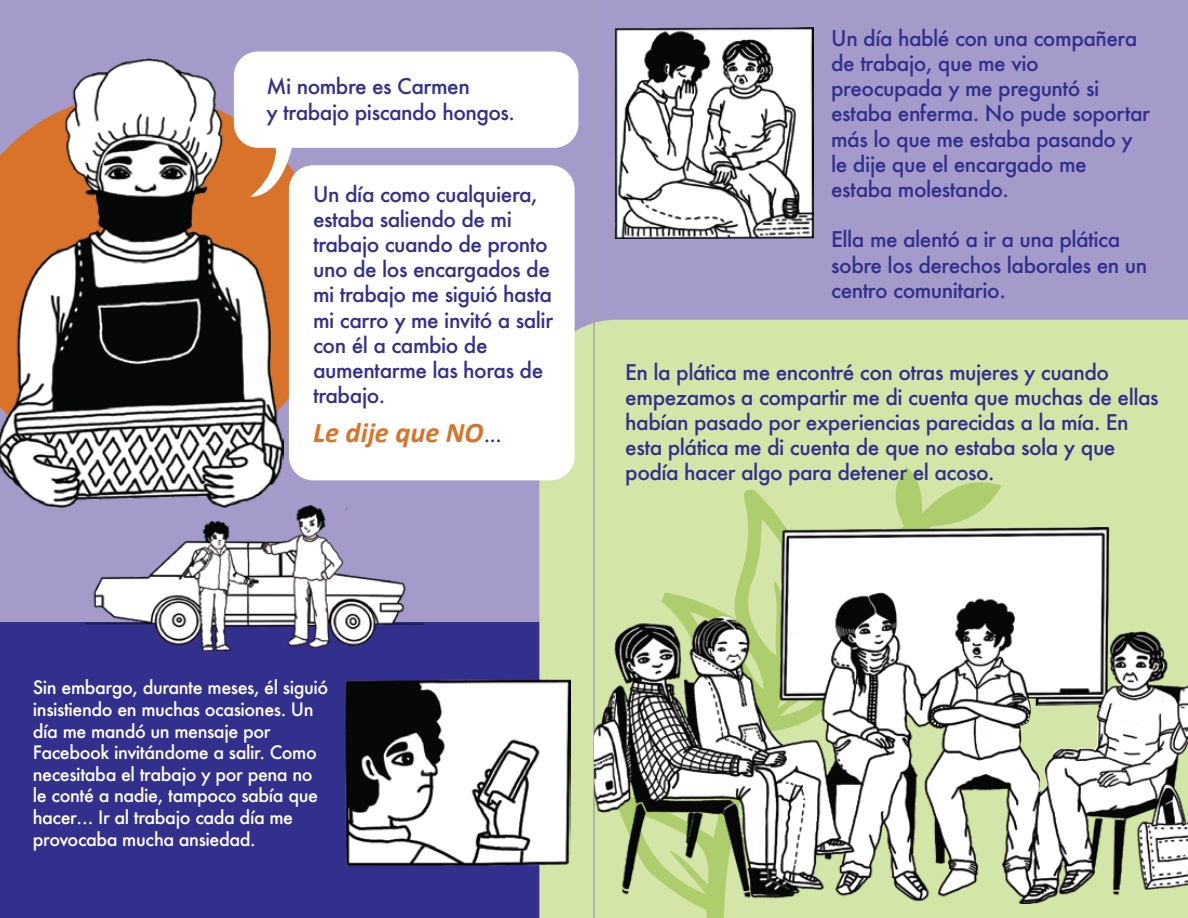
<style>
.page{position:relative;width:1188px;height:918px;background:#fff}
.page>*{position:absolute;margin:0;border:0;box-sizing:border-box;transform-origin:0 0}
.t1{font:italic 700 28.5px "Calibri";color:#d97329}
.t2{font:500 21px/25.2px "Futura";letter-spacing:-.025em;color:#33308d}
.t3{font:500 18px/21.6px "Futura";letter-spacing:-.025em;color:#fff}
.s1{font-family:"Futura";font-weight:500;font-style:normal;font-size:21px;color:#33308d}
</style>
<div class="page">
<div style="left:594px;top:0;width:594px;height:918px;background:#a49bcb"></div>
<div style="left:595px;top:320px;width:593px;height:598px;background:#d3e5a7"></div>
<svg style="left:616px;top:467px;width:386px;height:451px;fill:#d3e5a7"></svg>
<hr style="left:594px;top:0;width:1px;height:918px;background:#a5a4a4">
<img style="left:594px;top:527px;width:594px;height:376px">
<svg style="left:1020px;top:699px;width:79px;height:93px"></svg>
<div style="left:0;top:0;width:594px;height:918px;background:#a49bcb"></div>
<div style="left:0;top:622px;width:594px;height:296px;background:#33308d"></div>
<div style="left:539px;top:323px;width:54px;height:595px;background:#d3e5a7"></div>
<img style="left:86px;top:506px;width:338px;height:144px">
<div style="left:234px;top:51px;width:344px;height:97px;background:#fff;border-radius:24px"></div>
<div style="left:289px;top:165px;width:286px;height:315px;background:#fff;border-radius:24px"></div>
<svg style="left:250px;top:51px;width:53px;height:152px"></svg>
<hr style="left:593px;top:0;width:1px;height:918px;background:#a5a4a4">
<img style="left:0;top:59px;width:284px;height:449px">
<img style="left:346px;top:680px;width:225px;height:186px">
<img style="left:615px;top:27px;width:199px;height:212px">
<p class="t2" style="left:266px;top:74px;width:250px">Mi nombre es Carmen<br>y trabajo piscando hongos.</p>
<p class="t2" style="left:313px;top:181px;width:242px">Un día como cualquiera, estaba saliendo de mi trabajo cuando de pronto uno de los encargados de mi trabajo me siguió hasta mi carro y me invitó a salir con él a cambio de aumentarme las horas de trabajo.</p>
<h1 class="t1" style="left:313px;top:413px;width:190px">Le dije que NO<span class="s1">...</span></h1>
<p class="t2" style="left:831px;top:25px;width:320px">Un día hablé con una compañera de trabajo, que me vio preocupada y me preguntó si estaba enferma. No pude soportar más lo que me estaba pasando y le dije que el encargado me estaba molestando.</p>
<p class="t2" style="left:831px;top:227px;width:318px">Ella me alentó a ir a una plática sobre los derechos laborales en un centro comunitario.</p>
<p class="t2" style="left:625px;top:359px;width:535px">En la plática me encontré con otras mujeres y cuando empezamos a compartir me di cuenta que muchas de ellas habían pasado por experiencias parecidas a la mía. En esta plática me di cuenta de que no estaba sola y que podía hacer algo para detener el acoso.</p>
<p class="t3" style="left:33px;top:677px;width:297px">Sin embargo, durante meses, él siguió insistiendo en muchas ocasiones. Un día me mandó un mensaje por<br>Facebook invitándome a salir. Como necesitaba el trabajo y por pena no le conté a nadie, tampoco sabía que hacer… Ir al trabajo cada día me provocaba mucha ansiedad.</p>
</div>
